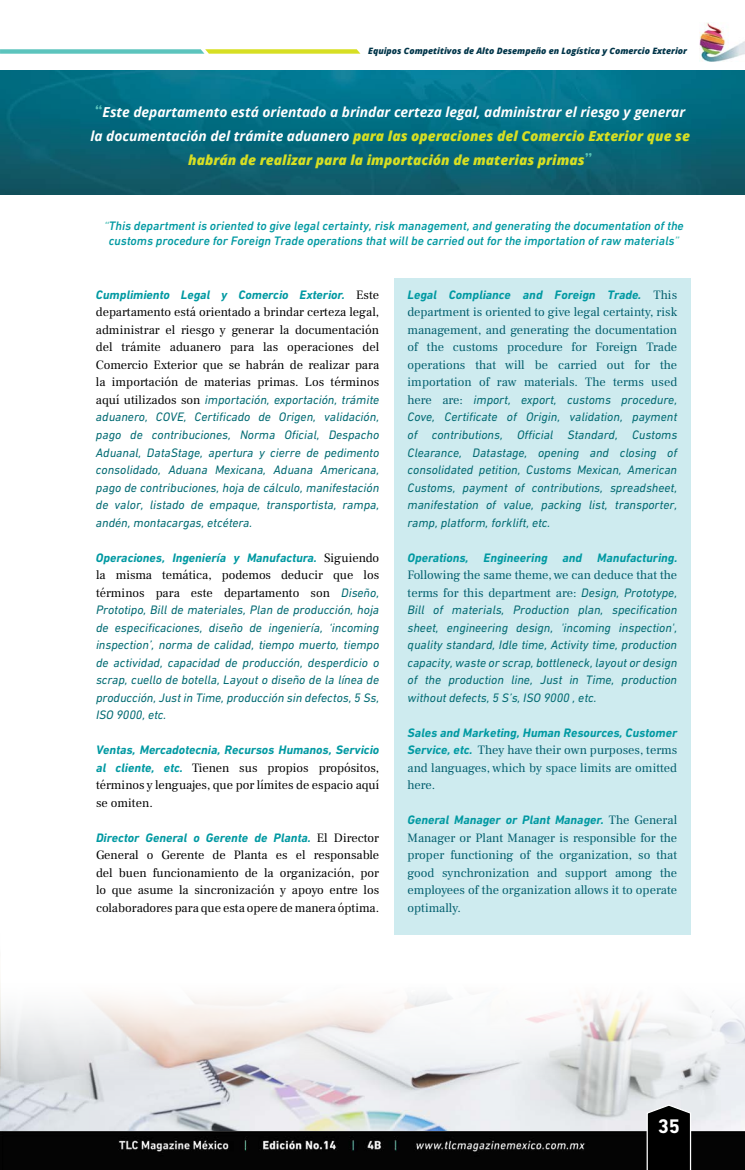
<style>
.page{position:relative;width:745px;height:1170px;background:#fff}
.page>*{position:absolute;margin:0;border:0;box-sizing:border-box;transform-origin:0 0}
.t1{font:700 20px "DIN Next CYR";color:#fff}
.t2{font:italic 700 13.75px/23.8px "Open Sans";color:#fff;text-align:center}
.t3{font:italic 12.5px/17.5px "DIN Next CYR";color:#016a72;text-align:justify}
.t4{font:12.5px/17.5px "Frank Ruhl Libre";color:#000;text-align:justify}
.t5{font:12.5px/17.5px "Frank Ruhl Libre";color:#015e6d;text-align:justify}
.t6{font:italic 700 12.5px "DIN Next CYR";color:#0099a2}
.t7{font:italic 500 12.5px/15px "DIN Next CYR";color:#0099a2;text-align:center}
.t8{font:italic 800 8.75px "Open Sans";color:#013549}
.s1{font-family:"Santas Big Secret BB";font-weight:400;font-style:normal;font-size:17.5px;color:#5cc4bd}
.s2{font-weight:800;color:#d7df23}
.s3{font-family:"Santas Big Secret BB";font-weight:400;font-style:normal;font-size:17.5px;color:#56c2b4}
.s4{color:#5cc4bd}
.s5{font-family:"Frank Ruhl Libre";font-weight:400;font-style:normal;color:#000}
.s6{font-family:"Frank Ruhl Libre";font-style:normal;color:#000}
.s7{font-family:"DIN Next CYR";font-style:italic;color:#016a72}
.s8{font-family:"DIN Next CYR";font-weight:700;font-style:italic;color:#0099a2}
.s9{font-family:"Frank Ruhl Libre";font-weight:400;font-style:normal;color:#015e6d}
.s10{font-family:"Frank Ruhl Libre";font-style:normal;color:#015e6d}
</style>
<div class="page">
<img style="left:0;top:983px;width:744px;height:148px">
<img style="left:0;top:71px;width:744px;height:123px">
<div style="left:394px;top:278px;width:296px;height:656px;background:#ceebef"></div>
<img style="left:0;top:1131px;width:744px;height:38px">
<svg style="left:645px;top:1103px;width:46px;height:66px;background:#262626"></svg>
<svg style="left:0;top:49px;width:360px;height:5px;background:#9ed58b"></svg>
<img style="left:699px;top:22px;width:45px;height:39px">
<p class="t8" style="left:368px;top:44px;width:320px">Equipos Competitivos de Alto Desempeño en Logística y Comercio Exterior</p>
<p class="t2" style="left:90px;top:100px;width:600px"><span class="s1">“</span>Este departamento está orientado a brindar certeza legal, administrar el riesgo y generar la documentación del trámite aduanero <span class="s2">para las operaciones del Comercio Exterior que se habrán de realizar para la importación de materias primas</span><span class="s3">”</span></p>
<p class="t7" style="left:104px;top:218px;width:580px"><span class="s4">“</span>This department is oriented to give legal certainty, risk management, and generating the documentation of the customs procedure for Foreign Trade operations that will be carried out for the importation of raw materials<span class="s4">”</span></p>
<p class="t6" style="left:96px;top:287px;width:284px">Cumplimiento Legal y Comercio Exterior. <span class="s5">Este</span></p>
<p class="t4" style="left:96px;top:303px;width:284px">departamento está orientado a brindar certeza legal, administrar el riesgo y generar la documentación del trámite aduanero para las operaciones del Comercio Exterior que se habrán de realizar para la importación de materias primas. Los términos</p>
<p class="t3" style="left:96px;top:391px;width:284px"><span class="s6">aquí utilizados son</span> importación, exportación, trámite aduanero, COVE, Certificado de Origen, validación, pago de contribuciones, Norma Oficial, Despacho Aduanal, DataStage, apertura y cierre de pedimento consolidado, Aduana Mexicana, Aduana Americana, pago de contribuciones, hoja de cálculo, manifestación de valor, listado de empaque, transportista, rampa, andén, montacargas, etcétera.</p>
<p class="t6" style="left:96px;top:550px;width:284px">Operaciones, Ingeniería y Manufactura. <span class="s5">Siguiendo</span></p>
<p class="t4" style="left:96px;top:566px;width:284px">la misma temática, podemos deducir que los términos para este departamento son <span class="s7">Diseño,</span></p>
<p class="t3" style="left:96px;top:601px;width:284px">Prototipo, Bill de materiales, Plan de producción, hoja de especificaciones, diseño de ingeniería, ‘incoming inspection’, norma de calidad, tiempo muerto, tiempo de actividad, capacidad de producción, desperdicio o scrap, cuello de botella, Layout o diseño de la línea de producción, Just in Time, producción sin defectos, 5 Ss, ISO 9000, etc.</p>
<p class="t6" style="left:96px;top:742px;width:284px">Ventas, Mercadotecnia, Recursos Humanos, Servicio</p>
<p class="t4" style="left:96px;top:758px;width:284px"><span class="s8">al cliente, etc.</span> Tienen sus propios propósitos, términos y lenguajes, que por límites de espacio aquí se omiten.</p>
<p class="t6" style="left:96px;top:830px;width:284px">Director General o Gerente de Planta. <span class="s5">El Director</span></p>
<p class="t4" style="left:96px;top:846px;width:284px">General o Gerente de Planta es el responsable del buen funcionamiento de la organización, por lo que asume la sincronización y apoyo entre los colaboradores para que esta opere de manera óptima.</p>
<p class="t6" style="left:407px;top:287px;width:271px">Legal Compliance and Foreign Trade. <span class="s9">This</span></p>
<p class="t5" style="left:407px;top:303px;width:271px">department is oriented to give legal certainty, risk management, and generating the documentation of the customs procedure for Foreign Trade operations that will be carried out for the importation of raw materials. The terms used</p>
<p class="t3" style="left:407px;top:391px;width:271px"><span class="s10">here are:</span> import, export, customs procedure, Cove, Certificate of Origin, validation, payment of contributions, Official Standard, Customs Clearance, Datastage, opening and closing of consolidated petition, Customs Mexican, American Customs, payment of contributions, spreadsheet, manifestation of value, packing list, transporter, ramp, platform, forklift, etc.</p>
<p class="t6" style="left:407px;top:550px;width:271px">Operations, Engineering and Manufacturing.</p>
<p class="t5" style="left:407px;top:566px;width:271px">Following the same theme, we can deduce that the terms for this department are: <span class="s7">Design, Prototype,</span></p>
<p class="t3" style="left:407px;top:601px;width:271px">Bill of materials, Production plan, specification sheet, engineering design, 'incoming inspection', quality standard, Idle time, Activity time, production capacity, waste or scrap, bottleneck, layout or design of the production line, Just in Time, production without defects, 5 S’s, ISO 9000 , etc.</p>
<p class="t6" style="left:407px;top:725px;width:271px">Sales and Marketing, Human Resources, Customer</p>
<p class="t5" style="left:407px;top:741px;width:271px"><span class="s8">Service, etc.</span> They have their own purposes, terms and languages, which by space limits are omitted here.</p>
<p class="t6" style="left:407px;top:812px;width:271px">General Manager or Plant Manager. <span class="s9">The General</span></p>
<p class="t5" style="left:407px;top:828px;width:271px">Manager or Plant Manager is responsible for the proper functioning of the organization, so that good synchronization and support among the employees of the organization allows it to operate optimally.</p>
<h1 class="t1" style="left:657px;top:1114px;width:24px">35</h1>
</div>
